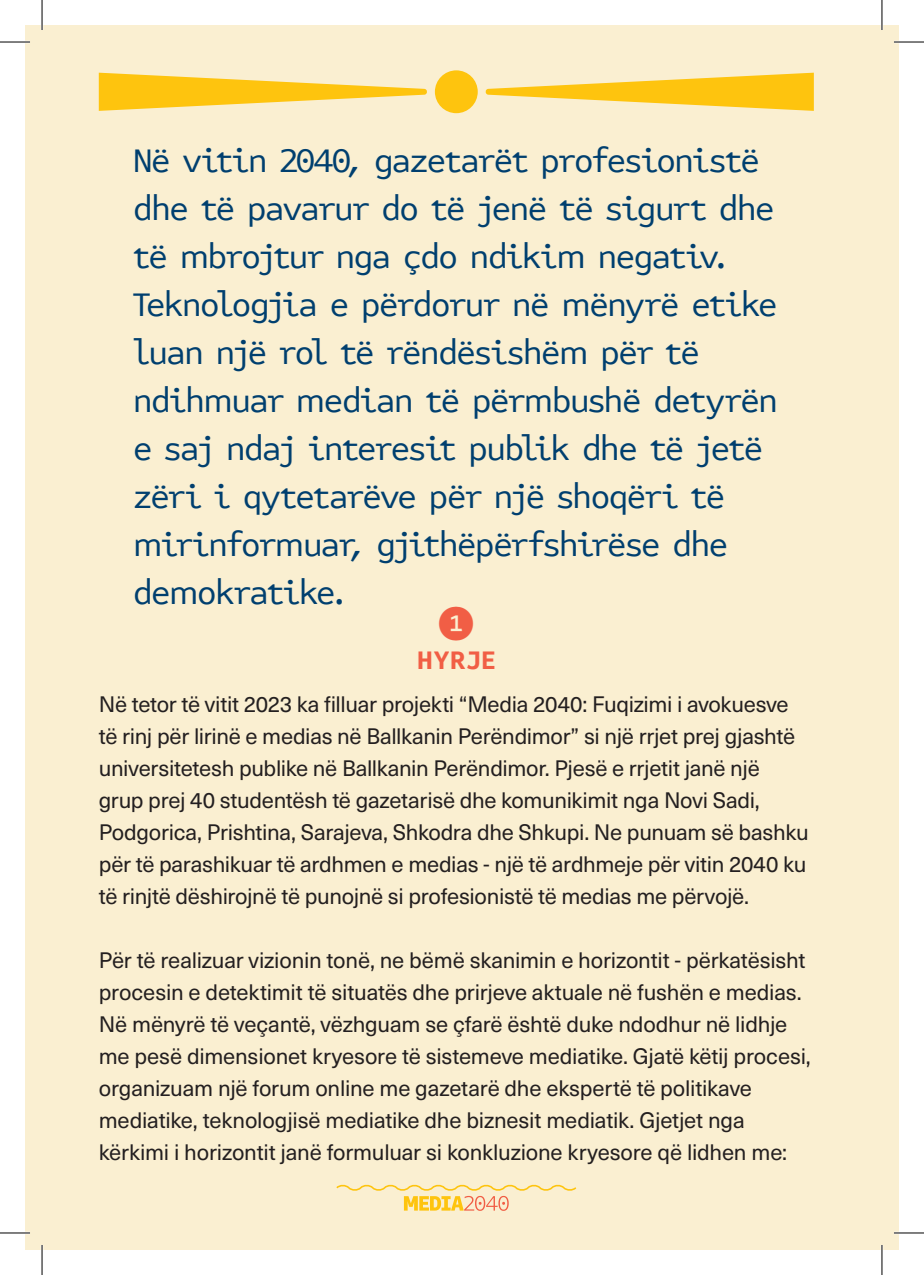
<style>
.page{position:relative;width:924px;height:1275px;background:#fff}
.page>*{position:absolute;margin:0;border:0;box-sizing:border-box;transform-origin:0 0}
.t1{font:36px/48px "FF Attribute Text";letter-spacing:-.06em;color:#003f6f}
.t2{font:36px "Whitney Index Black Rd Md";color:#f15e45}
.t3{font:700 28px "FF Attribute Text";letter-spacing:.03em;color:#f15e45}
.t4{font:22px/32px "Neue Haas Unica W1 G";letter-spacing:-.015em;color:#231f20}
</style>
<div class="page">
<div style="left:25px;top:25px;width:856px;height:1225px;background:#faefd1"></div>
<div style="left:881px;top:25px;width:17px;height:1225px;background:#faefd1"></div>
<svg style="left:336px;top:1184px;width:241px;height:26px"></svg>
<div style="left:434px;top:70px;width:43px;height:43px;background:#fec40e;border-radius:50%"></div>
<svg style="left:99px;top:73px;width:328px;height:38px"></svg>
<svg style="left:485px;top:73px;width:328px;height:38px"></svg>
<hr style="left:0;top:41px;width:30px;height:2px;background:#fff">
<hr style="left:893px;top:41px;width:30px;height:2px;background:#fff">
<hr style="left:0;top:1231px;width:30px;height:3px;background:#fff">
<hr style="left:893px;top:1231px;width:30px;height:3px;background:#fff">
<hr style="left:41px;top:0;width:2px;height:30px;background:#fff">
<hr style="left:41px;top:1245px;width:2px;height:30px;background:#fff">
<hr style="left:880px;top:0;width:2px;height:30px;background:#fff">
<hr style="left:880px;top:1245px;width:2px;height:30px;background:#fff">
<hr style="left:0;top:42px;width:30px;height:1px;background:#000">
<hr style="left:893px;top:42px;width:30px;height:1px;background:#000">
<hr style="left:0;top:1232px;width:30px;height:1px;background:#000">
<hr style="left:893px;top:1232px;width:30px;height:1px;background:#000">
<hr style="left:42px;top:0;width:1px;height:30px;background:#000">
<hr style="left:42px;top:1245px;width:1px;height:30px;background:#000">
<hr style="left:881px;top:0;width:1px;height:30px;background:#000">
<hr style="left:881px;top:1245px;width:1px;height:30px;background:#000">
<p class="t1" style="left:133px;top:138px;width:646px">Në vitin 2040, gazetarët profesionistë dhe të pavarur do të jenë të sigurt dhe të mbrojtur nga çdo ndikim negativ.<br>Teknologjia e përdorur në mënyrë etike luan një rol të rëndësishëm për të ndihmuar median të përmbushë detyrën e saj ndaj interesit publik dhe të jetë zëri i qytetarëve për një shoqëri të mirinformuar, gjithëpërfshirëse dhe demokratike.</p>
<h1 class="t2" style="left:438px;top:607px;width:37px">1</h1>
<p class="t3" style="left:417px;top:640px;width:80px">HYRJE</p>
<p class="t4" style="left:99px;top:687px;width:711px">Në tetor të vitit 2023 ka filluar projekti “Media 2040: Fuqizimi i avokuesve të rinj për lirinë e medias në Ballkanin Perëndimor” si një rrjet prej gjashtë universitetesh publike në Ballkanin Perëndimor. Pjesë e rrjetit janë një grup prej 40 studentësh të gazetarisë dhe komunikimit nga Novi Sadi, Podgorica, Prishtina, Sarajeva, Shkodra dhe Shkupi. Ne punuam së bashku për të parashikuar të ardhmen e medias - një të ardhmeje për vitin 2040 ku të rinjtë dëshirojnë të punojnë si profesionistë të medias me përvojë.</p>
<p class="t4" style="left:99px;top:943px;width:713px">Për të realizuar vizionin tonë, ne bëmë skanimin e horizontit - përkatësisht procesin e detektimit të situatës dhe prirjeve aktuale në fushën e medias.<br>Në mënyrë të veçantë, vëzhguam se çfarë është duke ndodhur në lidhje me pesë dimensionet kryesore të sistemeve mediatike. Gjatë këtij procesi, organizuam një forum online me gazetarë dhe ekspertë të politikave mediatike, teknologjisë mediatike dhe biznesit mediatik. Gjetjet nga kërkimi i horizontit janë formuluar si konkluzione kryesore që lidhen me:</p>
</div>
